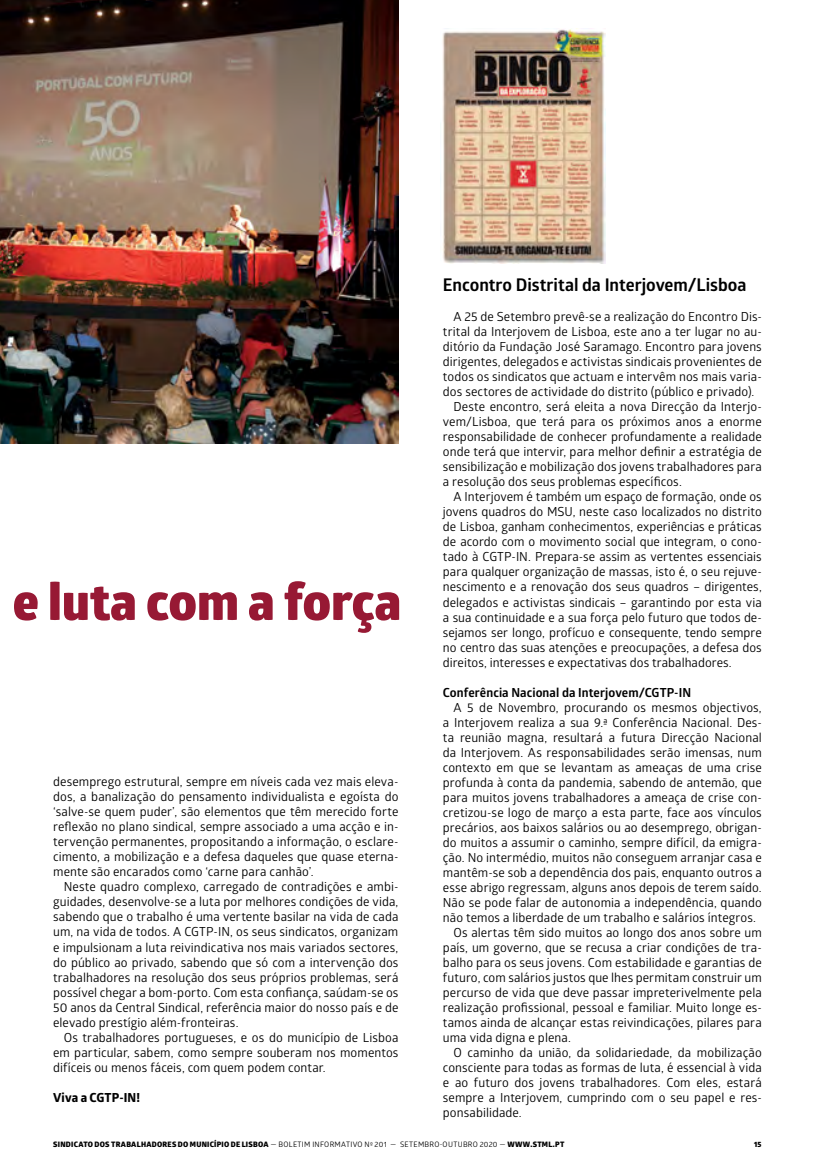
<style>
.page{position:relative;width:815px;height:1170px;background:#fff}
.page>*{position:absolute;margin:0;border:0;box-sizing:border-box;transform-origin:0 0}
.t1{font:800 51.25px "Glober";color:#971934}
.t2{font:700 17.5px "Glober";color:#000}
.t3{font:12.5px/15px "Glober";letter-spacing:.005em;color:#000;text-align:justify}
.t4{font:700 12.5px "Glober";letter-spacing:.005em;color:#000}
.t5{font:800 12.5px "Glober";letter-spacing:.005em;color:#000}
.t6{font:800 7.5px "Glober";letter-spacing:.035em;color:#000}
.s1{font-weight:400}
</style>
<div class="page">
<img style="left:0;top:0;width:398px;height:443px">
<img style="left:442px;top:29px;width:164px;height:234px">
<h1 class="t1" style="left:13px;top:563px;width:390px">e luta com a força</h1>
<p class="t3" style="left:53px;top:773px;width:347px">desemprego estrutural, sempre em níveis cada vez mais eleva&shy;dos, a banalização do pensamento individualista e egoísta do ‘salve-se quem puder’, são elementos que têm merecido forte reflexão no plano sindical, sempre associado a uma acção e in&shy;tervenção permanentes, propositando a informação, o esclare&shy;cimento, a mobilização e a defesa daqueles que quase eterna&shy;mente são encarados como ‘carne para canhão’.</p>
<p class="t3" style="left:53px;top:878px;width:347px;text-indent:11px">Neste quadro complexo, carregado de contradições e ambi&shy;guidades, desenvolve-se a luta por melhores condições de vida, sabendo que o trabalho é uma vertente basilar na vida de cada um, na vida de todos. A CGTP-IN, os seus sindicatos, organizam e impulsionam a luta reivindicativa nos mais variados sectores, do público ao privado, sabendo que só com a intervenção dos trabalhadores na resolução dos seus próprios problemas, será possível chegar a bom-porto. Com esta confiança, saúdam-se os 50 anos da Central Sindical, referência maior do nosso país e de elevado prestígio além-fronteiras.</p>
<p class="t3" style="left:53px;top:1028px;width:347px;text-indent:11px">Os trabalhadores portugueses, e os do município de Lisboa em particular, sabem, como sempre souberam nos momentos difíceis ou menos fáceis, com quem podem contar.</p>
<p class="t5" style="left:53px;top:1087px;width:89px">Viva a CGTP-IN!</p>
<h2 class="t2" style="left:443px;top:272px;width:305px">Encontro Distrital da Interjovem/Lisboa</h2>
<p class="t3" style="left:454px;top:309px;width:310px">A 25 de Setembro prevê-se a realização do Encontro Dis-</p>
<p class="t3" style="left:443px;top:324px;width:320px">trital da Interjovem de Lisboa, este ano a ter lugar no au-</p>
<p class="t3" style="left:443px;top:339px;width:320px">ditório da Fundação José Saramago. Encontro para jovens</p>
<p class="t3" style="left:443px;top:354px;width:320px">dirigentes, delegados e activistas sindicais provenientes de</p>
<p class="t3" style="left:443px;top:369px;width:320px">todos os sindicatos que actuam e intervêm nos mais varia-</p>
<p class="t3" style="left:443px;top:384px;width:313px">dos sectores de actividade do distrito (público e privado).</p>
<p class="t3" style="left:454px;top:399px;width:310px">Deste encontro, será eleita a nova Direcção da Interjo-</p>
<p class="t3" style="left:443px;top:414px;width:320px">vem/Lisboa, que terá para os próximos anos a enorme</p>
<p class="t3" style="left:443px;top:429px;width:320px">responsabilidade de conhecer profundamente a realidade</p>
<p class="t3" style="left:443px;top:444px;width:320px">onde terá que intervir, para melhor definir a estratégia de</p>
<p class="t3" style="left:443px;top:459px;width:320px">sensibilização e mobilização dos jovens trabalhadores para</p>
<p class="t3" style="left:443px;top:474px;width:240px">a resolução dos seus problemas específicos.</p>
<p class="t3" style="left:454px;top:489px;width:310px">A Interjovem é também um espaço de formação, onde os</p>
<p class="t3" style="left:443px;top:504px;width:320px">jovens quadros do MSU, neste caso localizados no distrito</p>
<p class="t3" style="left:443px;top:519px;width:320px">de Lisboa, ganham conhecimentos, experiências e práticas</p>
<p class="t3" style="left:443px;top:534px;width:320px">de acordo com o movimento social que integram, o cono-</p>
<p class="t3" style="left:443px;top:549px;width:320px">tado à CGTP-IN. Prepara-se assim as vertentes essenciais</p>
<p class="t3" style="left:443px;top:564px;width:320px">para qualquer organização de massas, isto é, o seu rejuve-</p>
<p class="t3" style="left:443px;top:579px;width:320px">nescimento e a renovação dos seus quadros – dirigentes,</p>
<p class="t3" style="left:443px;top:594px;width:320px">delegados e activistas sindicais – garantindo por esta via</p>
<p class="t3" style="left:443px;top:609px;width:320px">a sua continuidade e a sua força pelo futuro que todos de-</p>
<p class="t3" style="left:443px;top:624px;width:320px">sejamos ser longo, profícuo e consequente, tendo sempre</p>
<p class="t3" style="left:443px;top:639px;width:320px">no centro das suas atenções e preocupações, a defesa dos</p>
<p class="t3" style="left:443px;top:654px;width:290px">direitos, interesses e expectativas dos trabalhadores.</p>
<p class="t4" style="left:443px;top:683px;width:250px">Conferência Nacional da Interjovem/CGTP-IN</p>
<p class="t3" style="left:454px;top:699px;width:310px">A 5 de Novembro, procurando os mesmos objectivos,</p>
<p class="t3" style="left:443px;top:714px;width:320px">a Interjovem realiza a sua 9.ª Conferência Nacional. Des-</p>
<p class="t3" style="left:443px;top:729px;width:320px">ta reunião magna, resultará a futura Direcção Nacional</p>
<p class="t3" style="left:443px;top:744px;width:320px">da Interjovem. As responsabilidades serão imensas, num</p>
<p class="t3" style="left:443px;top:759px;width:320px">contexto em que se levantam as ameaças de uma crise</p>
<p class="t3" style="left:443px;top:774px;width:320px">profunda à conta da pandemia, sabendo de antemão, que</p>
<p class="t3" style="left:443px;top:789px;width:320px">para muitos jovens trabalhadores a ameaça de crise con-</p>
<p class="t3" style="left:443px;top:804px;width:320px">cretizou-se logo de março a esta parte, face aos vínculos</p>
<p class="t3" style="left:443px;top:819px;width:320px">precários, aos baixos salários ou ao desemprego, obrigan-</p>
<p class="t3" style="left:443px;top:834px;width:320px">do muitos a assumir o caminho, sempre difícil, da emigra-</p>
<p class="t3" style="left:443px;top:849px;width:320px">ção. No intermédio, muitos não conseguem arranjar casa e</p>
<p class="t3" style="left:443px;top:864px;width:320px">mantêm-se sob a dependência dos pais, enquanto outros a</p>
<p class="t3" style="left:443px;top:879px;width:320px">esse abrigo regressam, alguns anos depois de terem saído.</p>
<p class="t3" style="left:443px;top:894px;width:320px">Não se pode falar de autonomia a independência, quando</p>
<p class="t3" style="left:443px;top:909px;width:315px">não temos a liberdade de um trabalho e salários íntegros.</p>
<p class="t3" style="left:454px;top:924px;width:310px">Os alertas têm sido muitos ao longo dos anos sobre um</p>
<p class="t3" style="left:443px;top:939px;width:320px">país, um governo, que se recusa a criar condições de tra-</p>
<p class="t3" style="left:443px;top:954px;width:320px">balho para os seus jovens. Com estabilidade e garantias de</p>
<p class="t3" style="left:443px;top:969px;width:320px">futuro, com salários justos que lhes permitam construir um</p>
<p class="t3" style="left:443px;top:984px;width:320px">percurso de vida que deve passar impreterivelmente pela</p>
<p class="t3" style="left:443px;top:999px;width:320px">realização profissional, pessoal e familiar. Muito longe es-</p>
<p class="t3" style="left:443px;top:1014px;width:320px">tamos ainda de alcançar estas reivindicações, pilares para</p>
<p class="t3" style="left:443px;top:1029px;width:129px">uma vida digna e plena.</p>
<p class="t3" style="left:454px;top:1044px;width:310px">O caminho da união, da solidariedade, da mobilização</p>
<p class="t3" style="left:443px;top:1059px;width:320px">consciente para todas as formas de luta, é essencial à vida</p>
<p class="t3" style="left:443px;top:1074px;width:320px">e ao futuro dos jovens trabalhadores. Com eles, estará</p>
<p class="t3" style="left:443px;top:1089px;width:320px">sempre a Interjovem, cumprindo com o seu papel e res-</p>
<p class="t3" style="left:443px;top:1104px;width:80px">ponsabilidade.</p>
<p class="t6" style="left:53px;top:1138px;width:513px">SINDICATO DOS TRABALHADORES DO MUNICÍPIO DE LISBOA <span class="s1">— BOLETIM INFORMATIVO Nº 201 — SETEMBRO-OUTUBRO 2020 —</span> WWW.STML.PT</p>
<p class="t6" style="left:754px;top:1138px;width:9px">15</p>
</div>
